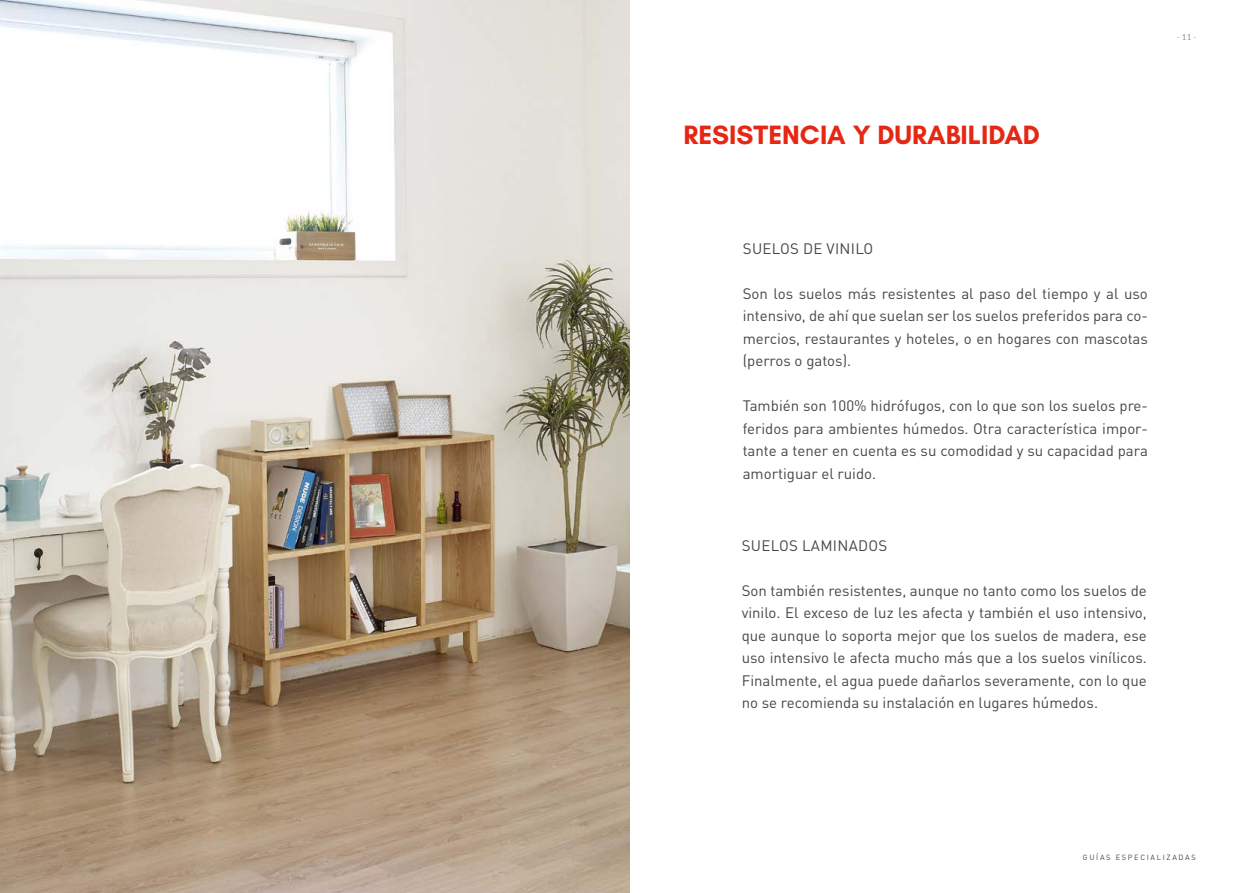
<style>
.page{position:relative;width:1259px;height:893px;background:#fff}
.page>*{position:absolute;margin:0;border:0;box-sizing:border-box;transform-origin:0 0}
.t1{font:700 27px "Glacial Indifference";color:#e52713}
.t2{font:15px/22.5px "DIN Pro";color:#494644;text-align:justify}
.t3{font:15px "DIN Pro";letter-spacing:.02em;color:#494644}
.t4{font:300 8.25px "Lato";color:#494644}
.t5{font:7.5px "DIN Pro";letter-spacing:.22em;color:#494644}
</style>
<div class="page">
<img style="left:0;top:0;width:629px;height:893px">
<h1 class="t1" style="left:683px;top:118px;width:358px">RESISTENCIA Y DURABILIDAD</h1>
<p class="t4" style="left:1177px;top:31px;width:20px">· 11 ·</p>
<p class="t3" style="left:743px;top:236px;width:132px">SUELOS DE VINILO</p>
<p class="t2" style="left:742px;top:281px;width:407px">Son los suelos más resistentes al paso del tiempo y al uso intensivo, de ahí que suelan ser los suelos preferidos para co&shy;mercios, restaurantes y hoteles, o en hogares con mascotas (perros o gatos).</p>
<p class="t2" style="left:742px;top:393px;width:407px">También son 100% hidrófugos, con lo que son los suelos pre&shy;feridos para ambientes húmedos. Otra característica impor&shy;tante a tener en cuenta es su comodidad y su capacidad para amortiguar el ruido.</p>
<p class="t3" style="left:742px;top:533px;width:147px">SUELOS LAMINADOS</p>
<p class="t2" style="left:741px;top:578px;width:407px">Son también resistentes, aunque no tanto como los suelos de vinilo. El exceso de luz les afecta y también el uso intensivo, que aunque lo soporta mejor que los suelos de madera, ese uso intensivo le afecta mucho más que a los suelos vinílicos.<br>Finalmente, el agua puede dañarlos severamente, con lo que no se recomienda su instalación en lugares húmedos.</p>
<p class="t5" style="left:1083px;top:851px;width:114px">GUÍAS ESPECIALIZADAS</p>
</div>
